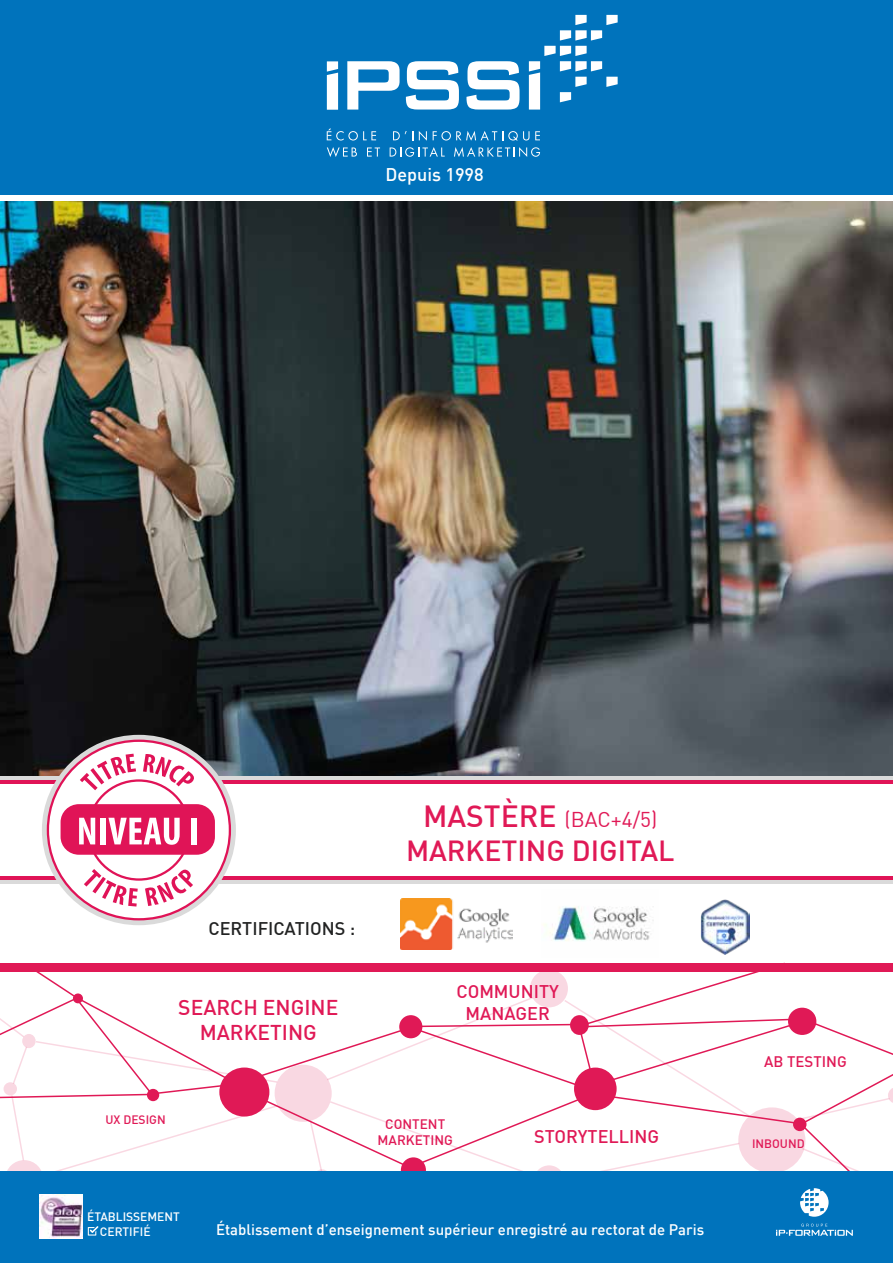
<style>
.page{position:relative;width:893px;height:1263px;background:#fff}
.page>*{position:absolute;margin:0;border:0;box-sizing:border-box;transform-origin:0 0}
.t1{font:500 28.5px "DIN";color:#e01956}
.t2{font:500 21px/25.2px "DIN";color:#e01956;text-align:center}
.t3{font:21px "DIN";color:#e01956}
.t4{font:500 18px/21.6px "DIN";color:#e01956;text-align:center}
.t5{font:500 18px "DIN";color:#222323}
.t6{font:500 18px "DIN";color:#fff}
.t7{font:500 15px "DIN";color:#fff}
.t8{font:500 15px "DIN";color:#e01956}
.t9{font:500 13.5px/16.2px "DIN";color:#e01956;text-align:center}
.t10{font:500 12px/14.4px "DIN";color:#fff}
.t11{font:500 12px "DIN";color:#e01956}
.s1{font-weight:500;font-size:30px}
</style>
<div class="page">
<img style="left:0;top:202px;width:893px;height:574px">
<div style="left:0;top:0;width:893px;height:194px;background:#0073bc"></div>
<svg style="left:347px;top:61px;width:53px;height:49px"></svg>
<svg style="left:327px;top:61px;width:11px;height:49px"></svg>
<svg style="left:529px;top:15px;width:89px;height:95px"></svg>
<svg style="left:406px;top:61px;width:53px;height:49px"></svg>
<svg style="left:466px;top:61px;width:54px;height:49px"></svg>
<svg style="left:327px;top:128px;width:49px;height:12px"></svg>
<svg style="left:393px;top:131px;width:20px;height:9px"></svg>
<svg style="left:419px;top:131px;width:8px;height:10px"></svg>
<svg style="left:433px;top:131px;width:96px;height:10px"></svg>
<svg style="left:535px;top:131px;width:5px;height:9px"></svg>
<svg style="left:327px;top:147px;width:30px;height:10px"></svg>
<svg style="left:367px;top:147px;width:13px;height:10px"></svg>
<svg style="left:390px;top:147px;width:55px;height:10px"></svg>
<svg style="left:454px;top:147px;width:86px;height:10px"></svg>
<div style="left:0;top:776px;width:893px;height:108px;background:#dadada"></div>
<div style="left:0;top:780px;width:893px;height:99px;background:#e01457"></div>
<div style="left:0;top:784px;width:893px;height:92px;background:#fff"></div>
<svg style="left:42px;top:735px;width:194px;height:190px;background:#dab4c1"></svg>
<div style="left:48px;top:741px;width:182px;height:178px;background:#fff;border-radius:50%"></div>
<svg style="left:71px;top:746px;width:131px;height:52px"></svg>
<div style="left:61px;top:804px;width:154px;height:51px;background:#e01457;border-radius:18px"></div>
<svg style="left:79px;top:817px;width:101px;height:28px"></svg>
<div style="left:191px;top:818px;width:6px;height:26px;background:#fff"></div>
<div style="left:0;top:1172px;width:893px;height:91px;background:#0073bc"></div>
<img style="left:40px;top:1236px;width:43px;height:2px">
<svg style="left:0;top:861px;width:893px;height:375px"></svg>
<p class="t6" style="left:385px;top:163px;width:100px">Depuis 1998</p>
<p class="t5" style="left:208px;top:917px;width:148px">CERTIFICATIONS :</p>
<h2 class="t2" style="left:178px;top:994px;width:162px">SEARCH ENGINE<br>MARKETING</h2>
<p class="t11" style="left:105px;top:1111px;width:62px">UX DESIGN</p>
<h2 class="t3" style="left:423px;top:806px;width:236px"><span class="s1">MASTÈRE</span> (BAC+4/5)</h2>
<h1 class="t1" style="left:406px;top:832px;width:270px">MARKETING DIGITAL</h1>
<p class="t4" style="left:456px;top:980px;width:104px">COMMUNITY<br>MANAGER</p>
<p class="t8" style="left:764px;top:1052px;width:84px">AB TESTING</p>
<p class="t9" style="left:378px;top:1115px;width:77px">CONTENT<br>MARKETING</p>
<p class="t4" style="left:534px;top:1125px;width:127px">STORYTELLING</p>
<p class="t11" style="left:752px;top:1135px;width:54px">INBOUND</p>
<p class="t10" style="left:100px;top:1209px;width:82px;text-indent:-13px">ÉTABLISSEMENT<br>CERTIFIÉ</p>
<p class="t7" style="left:216px;top:1220px;width:490px">Établissement d’enseignement supérieur enregistré au rectorat de Paris</p>
</div>
